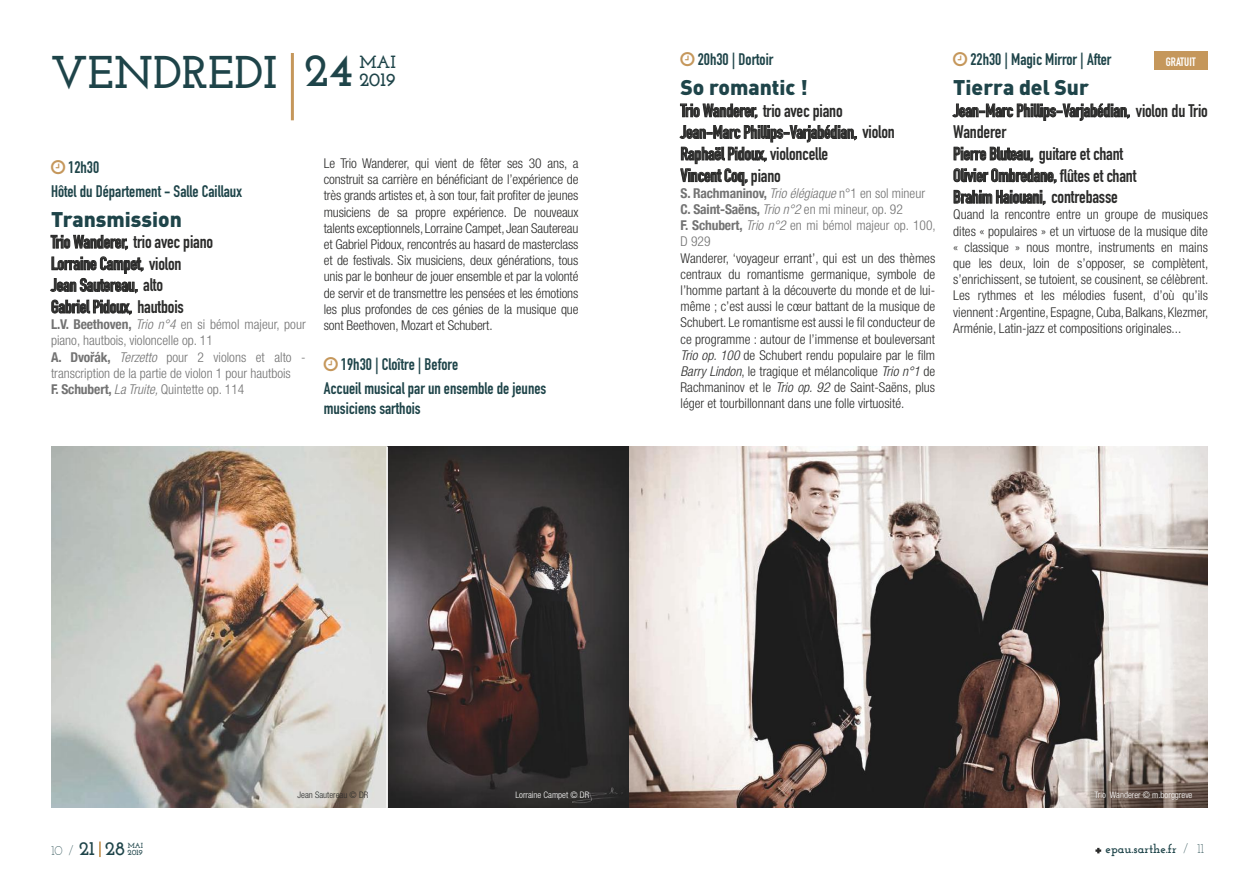
<style>
.page{position:relative;width:1259px;height:893px;background:#fff}
.page>*{position:absolute;margin:0;border:0;box-sizing:border-box;transform-origin:0 0}
.t1{font:700 46.95px "Josefin Slab";color:#1e4449}
.t2{font:700 45.6px "Josefin Slab";color:#1e4449}
.t3{font:900 21px "DIN";color:#1e4449}
.t4{font:700 19.5px "Josefin Slab";color:#1e4449}
.t5{font:700 19.05px "Josefin Slab";color:#1e4449}
.t6{font:700 18px/21.6px "DIN Condensed";letter-spacing:-.01em;color:#2b2b2a}
.t7{font:700 17.55px "Josefin Slab";color:#1e4449}
.t8{font:700 16.5px/24px "DIN Condensed";color:#1e4449}
.t9{font:300 condensed 13.5px/16.2px "Helvetica Neue LT Std";color:#2b2b2a;text-align:justify}
.t10{font:300 condensed 13.5px/16.2px "Helvetica Neue LT Std";color:#737373}
.t11{font:700 condensed 13.5px "Helvetica Neue";letter-spacing:-.01em;color:#737373}
.t12{font:700 12.3px "Josefin Slab";color:#1e4449}
.t13{font:700 12px "DIN Condensed";color:#fff}
.t14{font:300 condensed 9px "Helvetica Neue LT Std";color:#fff}
.t15{font:300 condensed 9px "Helvetica Neue LT Std";color:#2b2b2a}
.t16{font:700 7.95px "Josefin Slab";color:#1e4449}
.t17{font:700 7.35px "Josefin Slab";color:#1e4449}
.s1{font-family:"Helvetica Neue";font-weight:700}
.s2{font-style:italic}
.s3{font-family:"Helvetica Neue LT Std";font-weight:300;font-style:italic}
.s4{font-family:"Helvetica Neue LT Std";font-weight:300}
.s5{font-weight:300;font-size:13.5px}
</style>
<div class="page">
<svg style="left:1095px;top:848px;width:6px;height:5px"></svg>
<svg style="left:99px;top:841px;width:2px;height:16px"></svg>
<svg style="left:679px;top:103px;width:178px;height:83px"></svg>
<svg style="left:952px;top:103px;width:178px;height:18px"></svg>
<svg style="left:953px;top:147px;width:80px;height:15px"></svg>
<svg style="left:953px;top:168px;width:103px;height:16px"></svg>
<svg style="left:953px;top:190px;width:92px;height:15px"></svg>
<svg style="left:50px;top:234px;width:94px;height:81px"></svg>
<img style="left:51px;top:446px;width:335px;height:362px">
<img style="left:388px;top:446px;width:820px;height:362px">
<hr style="left:291px;top:53px;width:3px;height:67px;background:#c5975b">
<div style="left:1154px;top:51px;width:54px;height:19px;background:#c5975b"></div>
<h2 class="t2" style="left:51px;top:45px;width:228px">VENDREDI</h2>
<h1 class="t1" style="left:304px;top:42px;width:51px">24</h1>
<p class="t7" style="left:359px;top:52px;width:38px">MAI</p>
<h3 class="t5" style="left:359px;top:69px;width:39px">2019</h3>
<p class="t8" style="left:51px;top:155px;width:192px;text-indent:17px">12h30<br>Hôtel du Département - Salle Caillaux</p>
<h3 class="t3" style="left:51px;top:205px;width:132px">Transmission</h3>
<h3 class="t6" style="left:51px;top:231px;width:164px">Trio Wanderer, trio avec piano<br>Lorraine Campet, violon<br>Jean Sautereau, alto<br>Gabriel Pidoux, hautbois</h3>
<p class="t10" style="left:51px;top:316px;width:256px"><span class="s1">L.V. Beethoven,</span> <span class="s2">Trio n°4</span> en si bémol majeur, pour piano, hautbois, violoncelle op. 11<br><span class="s1">A. Dvořák,</span> <span class="s2">Terzetto</span> pour 2 violons et alto - transcription de la partie de violon 1 pour hautbois<br><span class="s1">F. Schubert,</span> <span class="s2">LaTruite,</span>Quintette op. 114</p>
<p class="t9" style="left:324px;top:155px;width:256px">Le Trio Wanderer, qui vient de fêter ses 30 ans, a construit sa carrière en bénéficiant de l’expérience de très grands artistes et, à son tour, fait profiter de jeunes musiciens de sa propre expérience. De nouveaux talents exceptionnels, Lorraine Campet, Jean Sautereau et Gabriel Pidoux, rencontrés au hasard de masterclass et de festivals. Six musiciens, deux générations, tous unis par le bonheur de jouer ensemble et par la volonté de servir et de transmettre les pensées et les émotions les plus profondes de ces génies de la musique que sont Beethoven, Mozart et Schubert.</p>
<p class="t8" style="left:324px;top:352px;width:224px;text-indent:17px">19h30 | Cloître | Before<br>Accueil musical par un ensemble de jeunes</p>
<p class="t8" style="left:324px;top:396px;width:98px">musiciens sarthois</p>
<p class="t8" style="left:698px;top:47px;width:77px">20h30 | Dortoir</p>
<h3 class="t3" style="left:680px;top:74px;width:129px">So romantic !</h3>
<h3 class="t6" style="left:680px;top:100px;width:216px">Trio Wanderer, trio avec piano<br>Jean-Marc Phillips-Varjabédian, violon<br>Raphaël Pidoux, violoncelle<br>Vincent Coq, piano</h3>
<p class="t11" style="left:680px;top:182px;width:246px">S. Rachmaninov, <span class="s3">Trioélégiaque</span><span class="s4">n°1 en sol mineur</span></p>
<p class="t10" style="left:680px;top:201px;width:257px"><span class="s1">C. Saint-Saëns,</span> <span class="s2">Trion°2</span> en mi mineur, op. 92<br><span class="s1">F. Schubert,</span> <span class="s2">Trio n°2</span> en mi bémol majeur op. 100,<br>D 929</p>
<p class="t9" style="left:680px;top:250px;width:256px">Wanderer, ‘voyageur errant’, qui est un des thèmes centraux du romantisme germanique, symbole de l’homme partant à la découverte du monde et de lui&shy;même ; c’est aussi le cœur battant de la musique de Schubert. Le romantisme est aussi le fil conducteur de ce programme : autour de l’immense et bouleversant <span class="s2">Trio op.100</span> de Schubert rendu populaire par le film <span class="s2">BarryLindon</span>, le tragique et mélancolique <span class="s2">Trion°1</span> de Rachmaninov et le <span class="s2">Trio op. 92</span> de Saint-Saëns, plus léger et tourbillonnant dans une folle virtuosité.</p>
<p class="t8" style="left:970px;top:47px;width:142px">22h30 | Magic Mirror | After</p>
<h3 class="t3" style="left:953px;top:74px;width:137px">Tierra del Sur</h3>
<h3 class="t6" style="left:953px;top:100px;width:256px">Jean-Marc Phillips-Varjabédian, violon du Trio<br>Wanderer<br>Pierre Bluteau, guitare et chant<br>Olivier Ombredane, flûtes et chant<br>Brahim Haiouani, contrebasse</h3>
<p class="t9" style="left:953px;top:206px;width:257px">Quand la rencontre entre un groupe de musiques dites « populaires » et un virtuose de la musique dite « classique » nous montre, instruments en mains que les deux, loin de s’opposer, se complètent, s’enrichissent, se tutoient, se cousinent, se célèbrent.<br>Les rythmes et les mélodies fusent, d’où qu’ils viennent : Argentine, Espagne, Cuba, Balkans, Klezmer, Arménie, Latin-jazz et compositions originales...</p>
<p class="t13" style="left:1165px;top:54px;width:31px">GRATUIT</p>
<p class="t15" style="left:298px;top:790px;width:72px">Jean Sautereau © DR</p>
<p class="t14" style="left:515px;top:790px;width:75px">Lorraine Campet © DR</p>
<p class="t14" style="left:1094px;top:790px;width:99px">Trio Wanderer © m.borggreve</p>
<h3 class="t4" style="left:51px;top:837px;width:75px"><span class="s5">10 /</span> 21 28</h3>
<p class="t12" style="left:1105px;top:842px;width:100px">epau.sarthe.fr <span class="s5">/ 11</span></p>
<p class="t17" style="left:128px;top:841px;width:17px">MAI</p>
<p class="t16" style="left:128px;top:848px;width:17px">2019</p>
</div>
